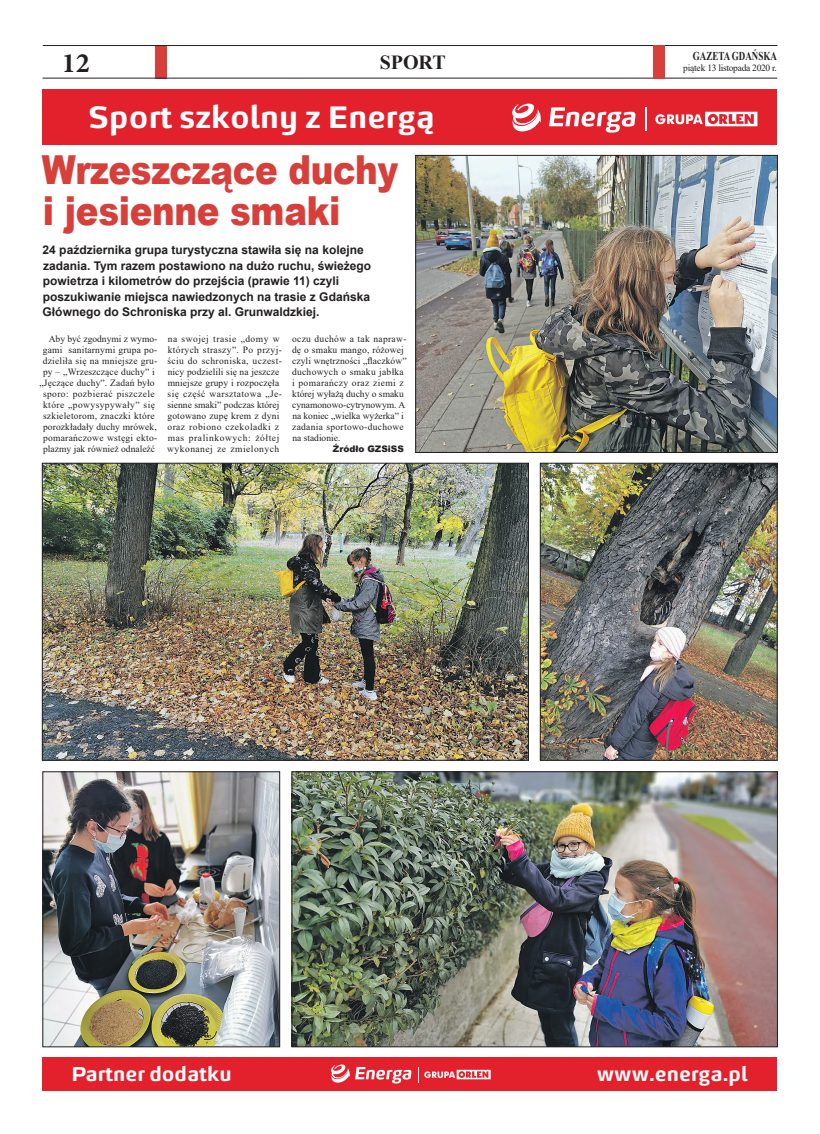
<style>
.page{position:relative;width:820px;height:1134px;background:#fff}
.page>*{position:absolute;margin:0;border:0;box-sizing:border-box;transform-origin:0 0}
.t1{font:900 40px/41px "Arial";letter-spacing:-.01em;color:#d7403a;scale:.85 1}
.t2{font:700 31px "Energa";color:#fff}
.t3{font:700 28px "Minion Pro";color:#231f20}
.t4{font:700 20px "Energa";color:#fff}
.t5{font:700 20px "Times New Roman";color:#231f20}
.t6{font:700 12px/15.5px "Arial";color:#231f20}
.t7{font:700 12px "Times New Roman";color:#231f20;scale:.75 1}
.t8{font:9.5px/11px "Times New Roman";letter-spacing:.02em;color:#231f20;text-align:right}
.t9{font:9.5px/11px "Times New Roman";letter-spacing:.04em;color:#231f20}
.t10{font:9.5px "Times New Roman";letter-spacing:-.03em;color:#231f20}
.t11{font:900 9px "Arial";color:#231f20}
</style>
<div class="page">
<div style="left:156px;top:45px;width:11px;height:33px;background:#d7403a"></div>
<hr style="left:43px;top:45px;width:734px;height:1px;background:#231f20">
<hr style="left:43px;top:78px;width:734px;height:1px;background:#231f20">
<div style="left:652px;top:45px;width:12px;height:33px;background:#d7403a"></div>
<div style="left:43px;top:89px;width:734px;height:55px;background:#e3212d"></div>
<svg style="left:655px;top:112px;width:102px;height:14px"></svg>
<svg style="left:549px;top:107px;width:86px;height:26px"></svg>
<svg style="left:512px;top:103px;width:29px;height:28px"></svg>
<svg style="left:645px;top:107px;width:1px;height:24px"></svg>
<div style="left:43px;top:1057px;width:734px;height:33px;background:#e3212d"></div>
<svg style="left:331px;top:1064px;width:80px;height:19px"></svg>
<svg style="left:418px;top:1067px;width:72px;height:16px"></svg>
<img style="left:417px;top:157px;width:358px;height:294px">
<div style="left:415px;top:155px;width:362px;height:298px;border:1px solid #231f20"></div>
<img style="left:44px;top:465px;width:482px;height:293px">
<div style="left:42px;top:463px;width:486px;height:297px;border:1px solid #231f20"></div>
<img style="left:542px;top:465px;width:233px;height:293px">
<div style="left:540px;top:463px;width:237px;height:297px;border:1px solid #231f20"></div>
<img style="left:45px;top:773px;width:233px;height:272px">
<div style="left:43px;top:771px;width:237px;height:276px;border:1px solid #231f20"></div>
<img style="left:293px;top:773px;width:482px;height:272px">
<div style="left:291px;top:771px;width:486px;height:276px;border:1px solid #231f20"></div>
<p class="t7" style="left:692px;top:48px;width:114px">GAZETA GDAŃSKA</p>
<h3 class="t3" style="left:62px;top:44px;width:30px">12</h3>
<h3 class="t5" style="left:379px;top:48px;width:67px">SPORT</h3>
<p class="t10" style="left:683px;top:61px;width:95px">piątek 13 listopada 2020 r.</p>
<h2 class="t2" style="left:88px;top:96px;width:348px">Sport szkolny z Energą</h2>
<h1 class="t1" style="left:42px;top:148px;width:420px">Wrzeszczące duchy i jesienne smaki</h1>
<p class="t6" style="left:43px;top:243px;width:330px">24 października grupa turystyczna stawiła się na kolejne zadania. Tym razem postawiono na dużo ruchu, świeżego powietrza i kilometrów do przejścia (prawie 11) czyli poszukiwanie miejsca nawiedzonych na trasie z Gdańska Głównego do Schroniska przy al. Grunwaldzkiej.</p>
<p class="t8" style="left:40px;top:333px;width:119px">Aby być zgodnymi z wymo&shy;gami sanitarnymi grupa po&shy;dzieliła się na mniejsze gru&shy;py – „Wrzeszczące duchy” i „Jęczące duchy”. Zadań było sporo: pozbierać piszczele które „powysypywały” się szkieletorom, znaczki które porozkładały duchy mrówek, pomarańczowe wstęgi ekto&shy;plazmy jak również odnaleźć</p>
<p class="t9" style="left:167px;top:333px;width:116px">na swojej trasie „domy w których straszy”. Po przyj&shy;ściu do schroniska, uczest&shy;nicy podzielili się na jeszcze mniejsze grupy i rozpoczęła się część warsztatowa „Je&shy;sienne smaki” podczas której gotowano zupę krem z dyni oraz robiono czekoladki z mas pralinkowych: żółtej wykonanej ze zmielonych</p>
<p class="t8" style="left:292px;top:333px;width:116px;text-align:left">oczu duchów a tak napraw&shy;dę o smaku mango, różowej czyli wnętrzności „flaczków” duchowych o smaku jabłka i pomarańczy oraz ziemi z której wyłażą duchy o smaku cynamonowo-cytrynowym. A na koniec „wielka wyżerka” i zadania sportowo-duchowe na stadionie.</p>
<p class="t11" style="left:333px;top:442px;width:72px">Źródło GZSiSS</p>
<h3 class="t4" style="left:71px;top:1060px;width:162px">Partner dodatku</h3>
<h3 class="t4" style="left:596px;top:1060px;width:152px">www.energa.pl</h3>
</div>
